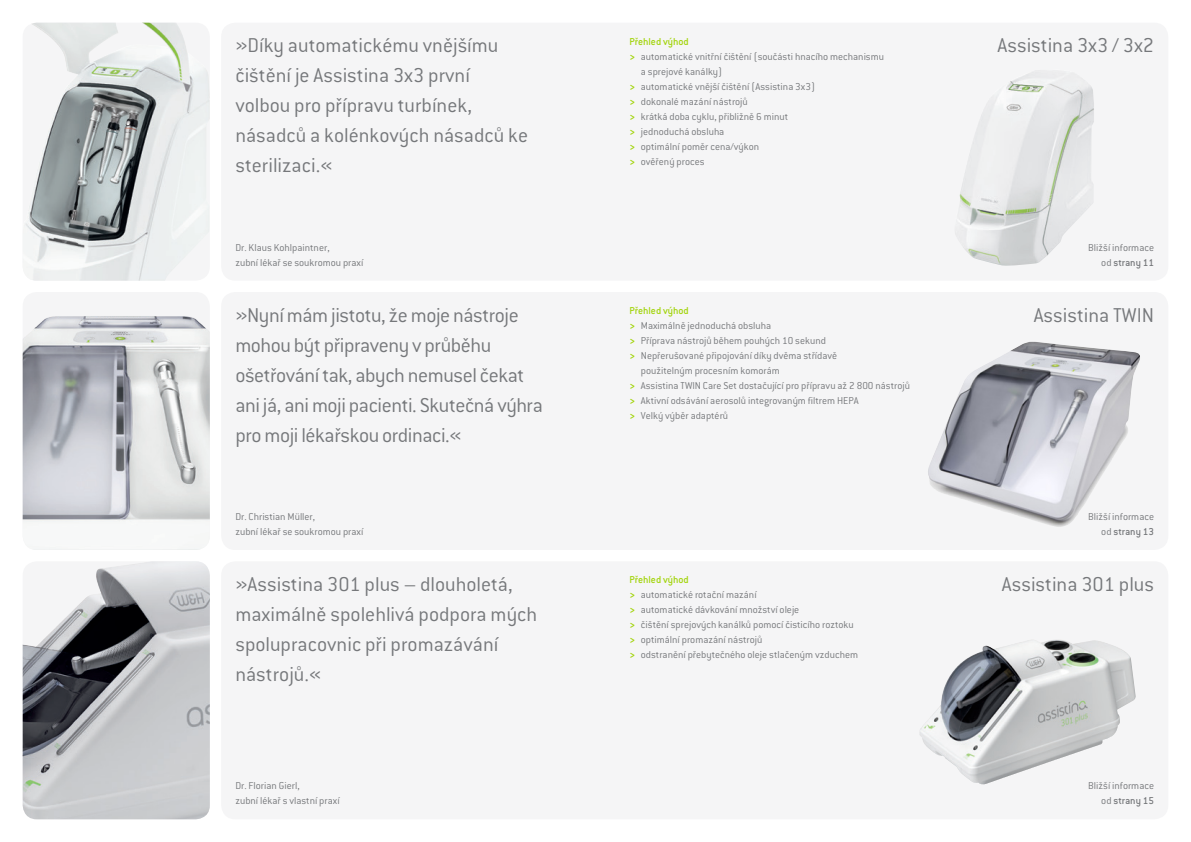
<style>
.page{position:relative;width:1191px;height:842px;background:#fff}
.page>*{position:absolute;margin:0;border:0;box-sizing:border-box;transform-origin:0 0}
.t1{font:300 22px/30px "Conduit ITC Pro";color:#76787b}
.t2{font:300 22px/30px "Conduit ITC Pro";letter-spacing:-.02em;color:#76787b}
.t3{font:300 11px/15px "Conduit ITC Pro";color:#76787b}
.t4{font:500 11px "Conduit ITC Pro";color:#a2d40a}
.s1{font-weight:700;color:#a2d40a}
.s2{font-weight:500}
.s3{font-weight:500;color:#a2d40a}
</style>
<div class="page">
<img style="left:23px;top:23px;width:187px;height:258px">
<img style="left:23px;top:561px;width:187px;height:258px">
<div style="left:221px;top:23px;width:947px;height:258px;background:#f5f5f6;border-radius:14px"></div>
<img style="left:955px;top:72px;width:139px;height:194px">
<div style="left:221px;top:561px;width:947px;height:258px;background:#f5f5f6;border-radius:14px"></div>
<img style="left:919px;top:640px;width:216px;height:145px">
<img style="left:23px;top:315px;width:187px;height:235px">
<div style="left:221px;top:292px;width:947px;height:258px;background:#f5f5f6;border-radius:14px"></div>
<img style="left:928px;top:342px;width:212px;height:185px">
<p class="t4" style="left:629px;top:35px;width:61px">Přehled výhod</p>
<p class="t3" style="left:629px;top:49px;width:256px"><span class="s1">&gt;</span> automatické vnitřní čištění (součásti hnacího mechanismu</p>
<p class="t3" style="left:641px;top:64px;width:83px">a sprejové kanálky)</p>
<p class="t3" style="left:629px;top:79px;width:187px"><span class="s1">&gt;</span> automatické vnější čištění (Assistina 3x3)</p>
<p class="t3" style="left:629px;top:94px;width:120px"><span class="s1">&gt;</span> dokonalé mazání nástrojů</p>
<p class="t3" style="left:629px;top:109px;width:160px"><span class="s1">&gt;</span> krátká doba cyklu, přibližně 6 minut</p>
<p class="t3" style="left:629px;top:124px;width:96px"><span class="s1">&gt;</span> jednoduchá obsluha</p>
<p class="t3" style="left:629px;top:139px;width:131px"><span class="s1">&gt;</span> optimální poměr cena/výkon</p>
<p class="t3" style="left:629px;top:154px;width:77px"><span class="s1">&gt;</span> ověřený proces</p>
<h1 class="t1" style="left:235px;top:31px;width:265px">»Díky automatickému vnějšímu</h1>
<h1 class="t1" style="left:997px;top:31px;width:158px">Assistina 3x3 / 3x2</h1>
<h1 class="t1" style="left:235px;top:61px;width:294px">čištění je Assistina 3x3 první volbou pro přípravu turbínek, násadců a kolénkových násadců ke sterilizaci.«</h1>
<p class="t3" style="left:235px;top:240px;width:129px">Dr. Klaus Kohlpaintner,<br>zubní lékař se soukromou praxí</p>
<p class="t3" style="left:1088px;top:240px;width:67px;text-align:right">Bližší informace od <span class="s2">strany 11</span></p>
<p class="t4" style="left:629px;top:304px;width:61px">Přehled výhod</p>
<p class="t3" style="left:629px;top:318px;width:143px"><span class="s1">&gt;</span> Maximálně jednoduchá obsluha</p>
<p class="t3" style="left:629px;top:333px;width:198px"><span class="s1">&gt;</span> Příprava nástrojů během pouhých 10 sekund</p>
<p class="t3" style="left:629px;top:348px;width:209px"><span class="s1">&gt;</span> Nepřerušované připojování díky dvěma střídavě</p>
<p class="t3" style="left:641px;top:363px;width:140px">použitelným procesním komorám</p>
<p class="t3" style="left:629px;top:378px;width:282px"><span class="s1">&gt;</span> Assistina TWIN Care Set dostačující pro přípravu až 2 800 nástrojů</p>
<p class="t3" style="left:629px;top:393px;width:231px"><span class="s1">&gt;</span> Aktivní odsávání aerosolů integrovaným filtrem HEPA</p>
<p class="t3" style="left:629px;top:408px;width:100px"><span class="s1">&gt;</span> Velký výběr adaptérů</p>
<h1 class="t2" style="left:235px;top:300px;width:309px">»Nyní mám jistotu, že moje nástroje mohou být připraveny v průběhu ošetřování tak, abych nemusel čekat ani já, ani moji pacienti. Skutečná výhra pro moji lékařskou ordinaci.«</h1>
<h1 class="t1" style="left:1033px;top:300px;width:122px">Assistina TWIN</h1>
<p class="t3" style="left:235px;top:509px;width:129px">Dr. Christian Müller,<br>zubní lékař se soukromou praxí</p>
<p class="t3" style="left:1088px;top:509px;width:67px;text-align:right">Bližší informace od <span class="s2">strany 13</span></p>
<p class="t3" style="left:629px;top:572px;width:230px"><span class="s3">Přehled výhod<br></span><span class="s1">&gt;</span> automatické rotační mazání<br><span class="s1">&gt;</span> automatické dávkování množství oleje<br><span class="s1">&gt;</span> čištění sprejových kanálků pomocí čisticího roztoku <span class="s1">&gt;</span> optimální promazání nástrojů<br><span class="s1">&gt;</span> odstranění přebytečného oleje stlačeným vzduchem</p>
<h1 class="t1" style="left:235px;top:569px;width:303px">»Assistina 301 plus – dlouholetá, maximálně spolehlivá podpora mých spolupracovnic při promazávání nástrojů.«</h1>
<h1 class="t1" style="left:1002px;top:569px;width:154px">Assistina 301 plus</h1>
<p class="t3" style="left:235px;top:778px;width:106px">Dr. Florian Gierl,<br>zubní lékař s vlastní praxí</p>
<p class="t3" style="left:1088px;top:778px;width:67px;text-align:right">Bližší informace od <span class="s2">strany 15</span></p>
</div>
